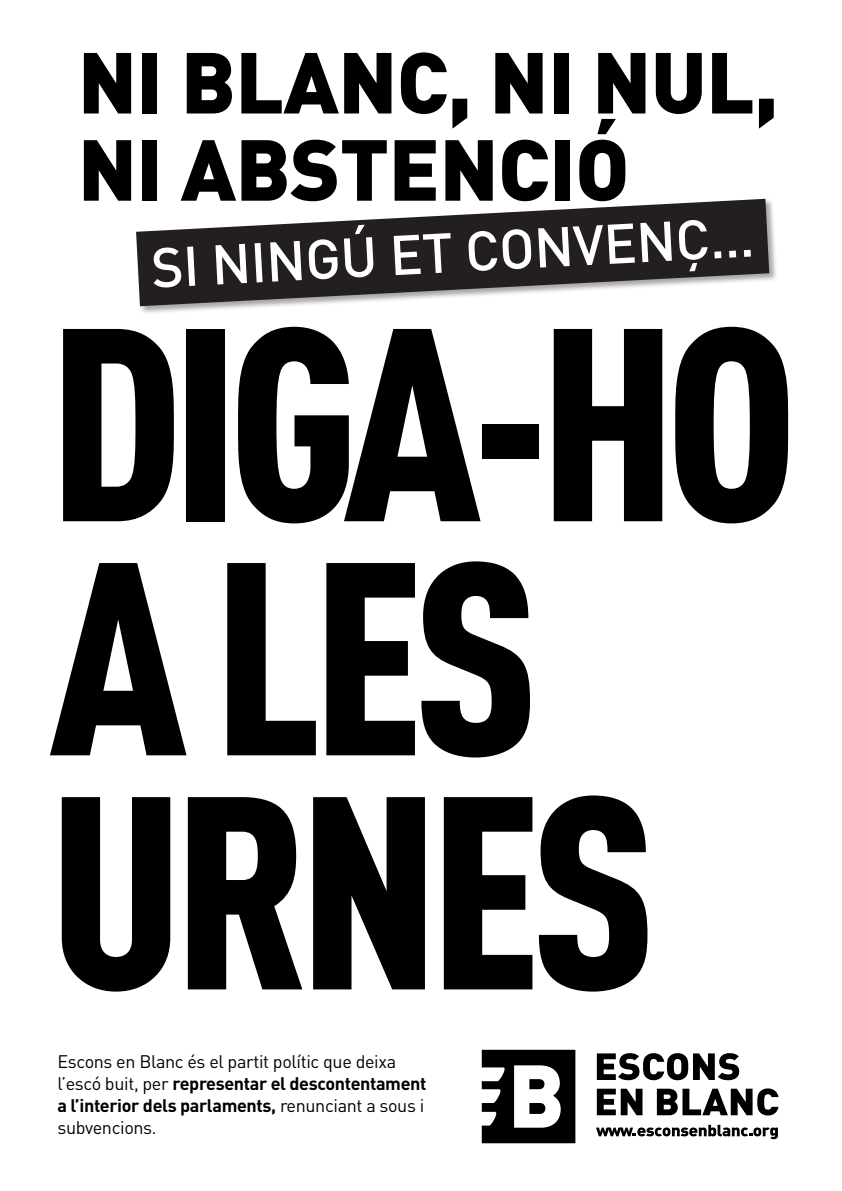
<style>
.page{position:relative;width:842px;height:1191px;background:#fff}
.page>*{position:absolute;margin:0;border:0;box-sizing:border-box;transform-origin:0 0}
.Caja{font:900 270px/234px "DIN Cond";letter-spacing:-.04em;color:#000}
.Caja-2{font:900 85px "DIN";letter-spacing:-.01em;color:#000}
.Caja-3{font:500 55.1px "DIN";color:#fff}
.Caja-4{font:18px/22px "DIN";letter-spacing:-.02em;color:#000}
.s1{font-weight:700}
</style>
<div class="page">
<div style="left:136px;top:198px;width:642px;height:117px;background:#231f20;opacity:.4"></div>
<svg style="left:136px;top:199px;width:633px;height:107px;fill:#231f20"></svg>
<svg style="left:482px;top:1049px;width:93px;height:94px"></svg>
<svg style="left:596px;top:1124px;width:182px;height:15px"></svg>
<svg style="left:597px;top:1088px;width:45px;height:27px"></svg>
<svg style="left:657px;top:1088px;width:121px;height:27px"></svg>
<svg style="left:597px;top:1053px;width:142px;height:27px"></svg>
<p class="Caja-2" style="left:78px;top:26px;width:702px">NI BLANC, NI NUL,</p>
<p class="Caja-2" style="left:78px;top:113px;width:553px">NI ABSTENCIÓ</p>
<p class="Caja-3" style="left:149px;top:233px;width:605px;rotate:-3deg">SI NINGÚ ET CONVENÇ...</p>
<p class="Caja" style="left:48px;top:299px;width:750px">DIGA-HO<br>A LES<br>URNES</p>
<p class="Caja-4" style="left:57px;top:1049px;width:371px">Escons en Blanc és el partit polític que deixa l’escó buit, per <span class="s1">representar el descontentament a l’interior dels parlaments,</span> renunciant a sous i subvencions.</p>
</div>
